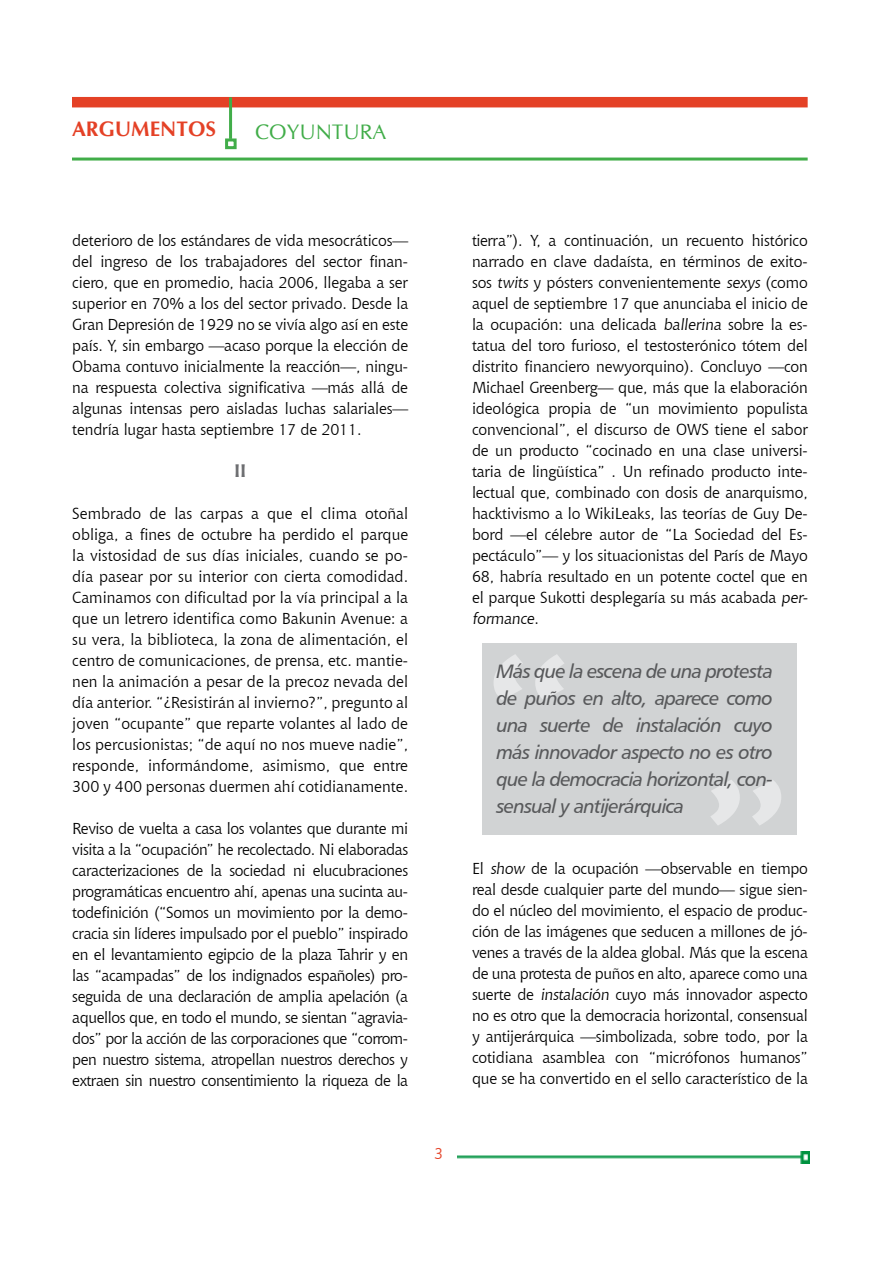
<style>
.page{position:relative;width:893px;height:1263px;background:#fff}
.page>*{position:absolute;margin:0;border:0;box-sizing:border-box;transform-origin:0 0}
.t1{font:229.95px "Chianti BT";color:#e6e7e8}
.t2{font:700 21px "CG Omega";color:#e44126}
.t3{font:21px "CG Omega";color:#41ad49}
.t4{font:19.5px/27px "Humanist 777 BT Italic B";letter-spacing:-.04em;color:#58595b;text-align:justify}
.t5{font:700 18px "Chianti BT";color:#6d6e71}
.t6{font:15.75px/21px "Chianti BT";letter-spacing:-.01em;color:#000;text-align:justify}
.t7{font:15.75px "Chianti BT";color:#e44126}
</style>
<div class="page">
<img style="left:457px;top:1151px;width:353px;height:12px">
<div style="left:72px;top:97px;width:736px;height:10px;background:#e44126"></div>
<hr style="left:229px;top:97px;width:3px;height:42px;background:#41ad49">
<div style="left:225px;top:138px;width:12px;height:11px;border:3px solid #41ad49"></div>
<hr style="left:72px;top:158px;width:736px;height:3px;background:#41ad49">
<div style="left:482px;top:643px;width:314px;height:192px;background:#d1d3d4"></div>
<svg style="left:494px;top:654px;width:70px;height:46px"></svg>
<svg style="left:711px;top:780px;width:70px;height:45px"></svg>
<h2 class="t2" style="left:72px;top:116px;width:146px">ARGUMENTOS</h2>
<h2 class="t3" style="left:255px;top:120px;width:133px">COYUNTURA</h2>
<p class="t6" style="left:72px;top:229px;width:337px">deterioro de los estándares de vida mesocráticos— del ingreso de los trabajadores del sector finan&shy;ciero, que en promedio, hacia 2006, llegaba a ser superior en 70% a los del sector privado. Desde la Gran Depresión de 1929 no se vivía algo así en este país. Y, sin embargo —acaso porque la elección de Obama contuvo inicialmente la reacción—, ningu&shy;na respuesta colectiva significativa —más allá de algunas intensas pero aisladas luchas salariales— tendría lugar hasta septiembre 17 de 2011.</p>
<p class="t5" style="left:234px;top:458px;width:14px">II</p>
<p class="t6" style="left:72px;top:502px;width:337px">Sembrado de las carpas a que el clima otoñal obliga, a fines de octubre ha perdido el parque la vistosidad de sus días iniciales, cuando se po&shy;día pasear por su interior con cierta comodidad.<br>Caminamos con dificultad por la vía principal a la que un letrero identifica como Bakunin Avenue: a su vera, la biblioteca, la zona de alimentación, el centro de comunicaciones, de prensa, etc. mantie&shy;nen la animación a pesar de la precoz nevada del día anterior. “¿Resistirán al invierno?”, pregunto al joven “ocupante” que reparte volantes al lado de los percusionistas; “de aquí no nos mueve nadie”, responde, informándome, asimismo, que entre 300 y 400 personas duermen ahí cotidianamente.</p>
<p class="t6" style="left:72px;top:817px;width:337px">Reviso de vuelta a casa los volantes que durante mi visita a la “ocupación” he recolectado. Ni elaboradas caracterizaciones de la sociedad ni elucubraciones programáticas encuentro ahí, apenas una sucinta au&shy;todefinición (“Somos un movimiento por la demo&shy;cracia sin líderes impulsado por el pueblo” inspirado en el levantamiento egipcio de la plaza Tahrir y en las “acampadas” de los indignados españoles) pro&shy;seguida de una declaración de amplia apelación (a aquellos que, en todo el mundo, se sientan “agravia&shy;dos” por la acción de las corporaciones que “corrom&shy;pen nuestro sistema, atropellan nuestros derechos y extraen sin nuestro consentimiento la riqueza de la</p>
<p class="t7" style="left:434px;top:1142px;width:11px">3</p>
<p class="t6" style="left:472px;top:229px;width:340px;text-align:left">tierra”). Y, a continuación, un recuento histórico narrado en clave dadaísta, en términos de exito&shy;sos twits y pósters convenientemente sexys (como aquel de septiembre 17 que anunciaba el inicio de la ocupación: una delicada ballerina sobre la es&shy;tatua del toro furioso, el testosterónico tótem del distrito financiero newyorquino). Concluyo —con Michael Greenberg— que, más que la elaboración ideológica propia de “un movimiento populista convencional”, el discurso de OWS tiene el sabor de un producto “cocinado en una clase universi&shy;taria de lingüística” . Un refinado producto inte&shy;lectual que, combinado con dosis de anarquismo, hacktivismo a lo WikiLeaks, las teorías de Guy De&shy;bord —el célebre autor de “La Sociedad del Es&shy;pectáculo”— y los situacionistas del París de Mayo 68, habría resultado en un potente coctel que en el parque Sukotti desplegaría su más acabada per&shy;formance.</p>
<h1 class="t1" style="left:473px;top:585px;width:111px">“</h1>
<p class="t4" style="left:497px;top:657px;width:278px">Más que la escena de una protesta de puños en alto, aparece como una suerte de instalación cuyo más innovador aspecto no es otro que la democracia horizontal, con&shy;sensual y antijerárquica</p>
<h1 class="t1" style="left:692px;top:710px;width:111px">”</h1>
<p class="t6" style="left:472px;top:858px;width:337px">El show de la ocupación —observable en tiempo real desde cualquier parte del mundo— sigue sien&shy;do el núcleo del movimiento, el espacio de produc&shy;ción de las imágenes que seducen a millones de jó&shy;venes a través de la aldea global. Más que la escena de una protesta de puños en alto, aparece como una suerte de instalación cuyo más innovador aspecto no es otro que la democracia horizontal, consensual y antijerárquica —simbolizada, sobre todo, por la cotidiana asamblea con “micrófonos humanos” que se ha convertido en el sello característico de la</p>
</div>
